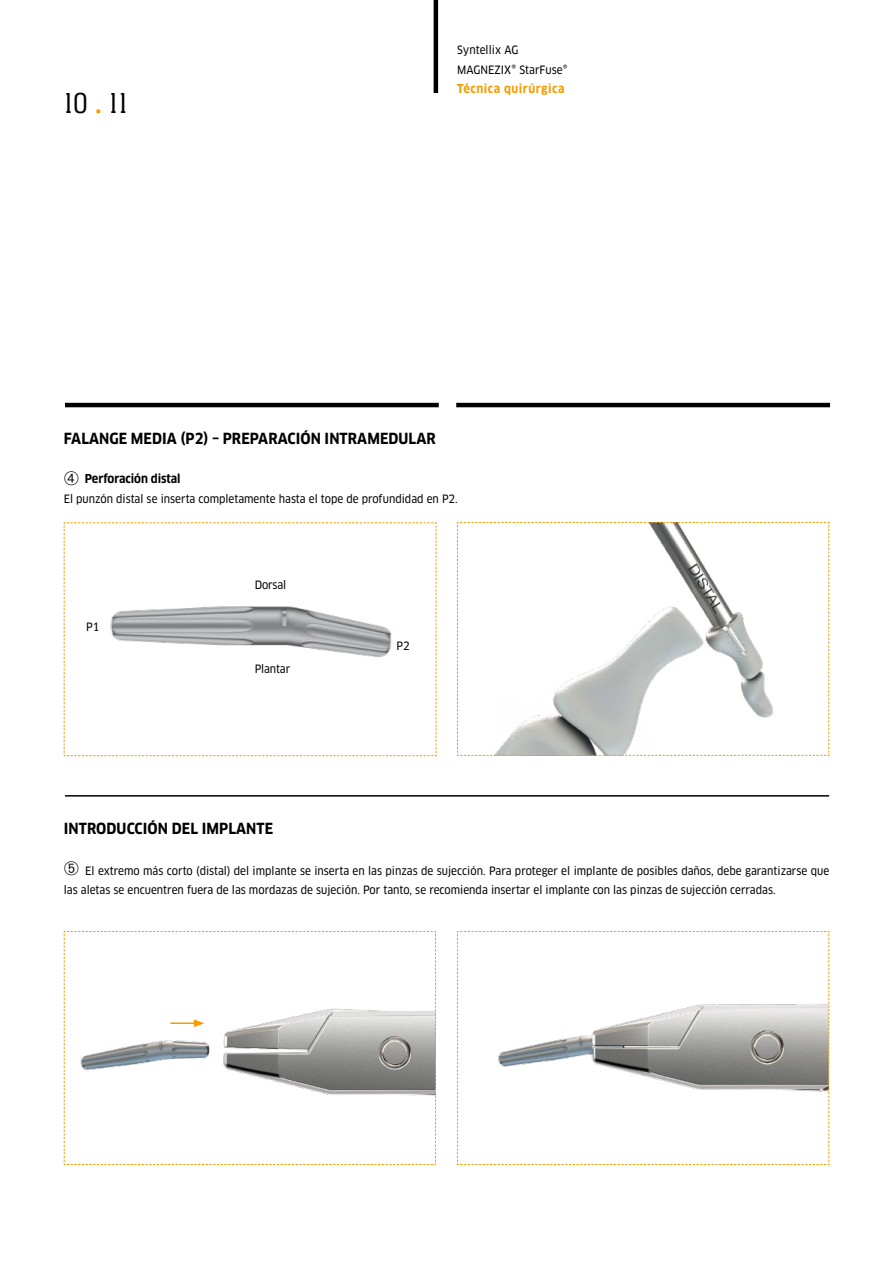
<style>
.page{position:relative;width:893px;height:1263px;background:#fff}
.page>*{position:absolute;margin:0;border:0;box-sizing:border-box;transform-origin:0 0}
.t1{font:300 30px "Neue Aachen Pro";color:#000}
.t2{font:700 15px "Clan Pro Narr";letter-spacing:.005em;color:#000}
.t3{font:700 12px "Clan Pro Narr";letter-spacing:-.005em;color:#000}
.t4{font:700 12px "Clan Pro Narr";letter-spacing:.04em;color:#f59c00}
.t5{font:11.25px/19.5px "Clan Pro Narr News";color:#000}
.s1{font-family:"Clan Pro Narr News";font-weight:400;font-size:34.5px;color:#f59c00}
</style>
<div class="page">
<hr style="left:65px;top:403px;width:374px;height:4px;background:#000">
<hr style="left:65px;top:795px;width:764px;height:2px;background:#000">
<hr style="left:456px;top:403px;width:374px;height:4px;background:#000">
<svg style="left:457px;top:522px;width:372px;height:234px"></svg>
<svg style="left:457px;top:931px;width:373px;height:234px"></svg>
<svg style="left:64px;top:931px;width:372px;height:234px"></svg>
<svg style="left:63px;top:522px;width:374px;height:234px"></svg>
<hr style="left:434px;top:0;width:4px;height:93px;background:#000">
<h1 class="t1" style="left:64px;top:87px;width:66px">10<span class="s1">.</span>11</h1>
<p class="t5" style="left:457px;top:40px;width:112px">Syntellix AG<br>MAGNEZIX® StarFuse®</p>
<p class="t4" style="left:457px;top:82px;width:109px">Técnica quirúrgica</p>
<h2 class="t2" style="left:64px;top:430px;width:373px">FALANGE MEDIA (P2) – PREPARACIÓN INTRAMEDULAR</h2>
<p class="t3" style="left:64px;top:472px;width:118px">➃ Perforación distal</p>
<p class="t5" style="left:64px;top:489px;width:396px">El punzón distal se inserta completamente hasta el tope de profundidad en P2.</p>
<p class="t5" style="left:86px;top:617px;width:15px">P1</p>
<p class="t5" style="left:255px;top:575px;width:33px">Dorsal</p>
<p class="t5" style="left:255px;top:659px;width:37px">Plantar</p>
<h2 class="t2" style="left:64px;top:820px;width:211px">INTRODUCCIÓN DEL IMPLANTE</h2>
<p class="t5" style="left:396px;top:636px;width:15px">P2</p>
<p class="t5" style="left:64px;top:861px;width:767px">➄ El extremo más corto (distal) del implante se inserta en las pinzas de sujección. Para proteger el implante de posibles daños, debe garantizarse que las aletas se encuentren fuera de las mordazas de sujeción. Por tanto, se recomienda insertar el implante con las pinzas de sujección cerradas.</p>
</div>
